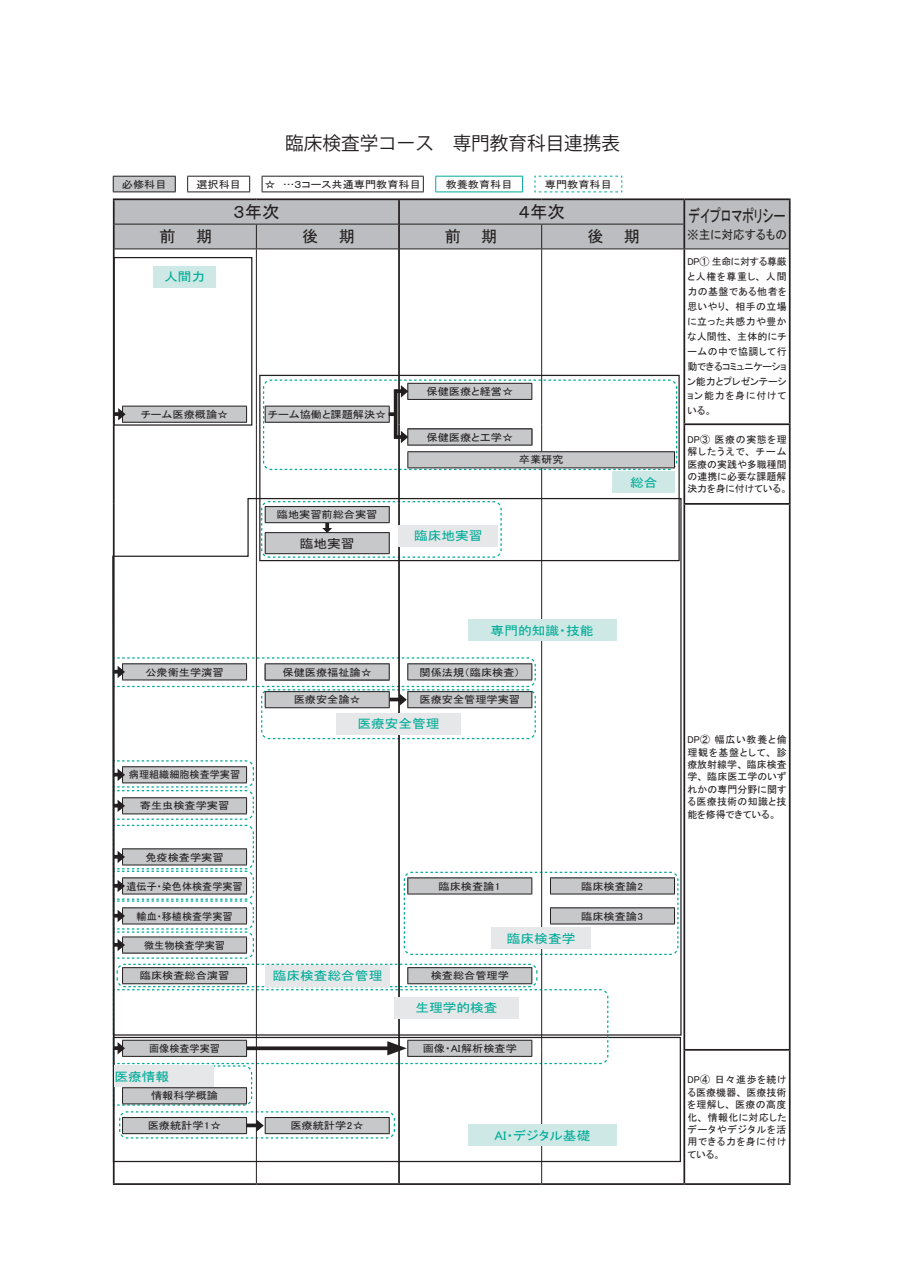
<style>
.page{position:relative;width:903px;height:1275px;background:#fff}
.page>*{position:absolute;margin:0;border:0;box-sizing:border-box;transform-origin:0 0}
.t1{font:700 18.55px "Shin Go Pr 6 De";color:#231f20}
.t2{font:17.32px "MS P Gothic";color:#231f20;scale:.7 1}
.t3{font:17.32px "MS P Gothic";color:#231f20}
.t4{font:16.1px "MS P Gothic";color:#231f20}
.t5{font:12.42px "MS P Gothic";color:#00ac98;scale:1.1 1}
.t6{font:12.42px "MS P Gothic";color:#231f20;scale:.94 1}
.t7{font:12.42px "MS P Gothic";color:#231f20;scale:1.1 1}
.t8{font:10.15px "MS P Gothic";color:#231f20;scale:1.1 1}
.t9{font:10.15px "MS P Gothic";color:#231f20}
.t10{font:9.97px/12.4px "MS P Gothic";letter-spacing:.015em;color:#231f20;text-align:justify}
</style>
<div class="page">
<svg style="left:112px;top:497px;width:570px;height:539px"></svg>
<div style="left:259px;top:375px;width:421px;height:186px;border:1px solid #231f20"></div>
<hr style="left:113px;top:198px;width:143px;height:2px;background:#231f20">
<hr style="left:113px;top:200px;width:2px;height:24px;background:#231f20">
<hr style="left:256px;top:198px;width:143px;height:2px;background:#231f20">
<hr style="left:399px;top:198px;width:143px;height:2px;background:#231f20">
<hr style="left:542px;top:198px;width:142px;height:2px;background:#231f20">
<hr style="left:684px;top:198px;width:106px;height:2px;background:#231f20">
<hr style="left:113px;top:224px;width:2px;height:25px;background:#231f20">
<hr style="left:113px;top:249px;width:2px;height:175px;background:#231f20">
<hr style="left:683px;top:249px;width:2px;height:174px;background:#231f20">
<hr style="left:789px;top:249px;width:1px;height:174px;background:#231f20">
<hr style="left:113px;top:424px;width:2px;height:80px;background:#231f20">
<hr style="left:683px;top:423px;width:107px;height:2px;background:#231f20">
<hr style="left:683px;top:425px;width:2px;height:78px;background:#231f20">
<hr style="left:789px;top:425px;width:1px;height:78px;background:#231f20">
<hr style="left:113px;top:504px;width:2px;height:546px;background:#231f20">
<hr style="left:683px;top:503px;width:107px;height:2px;background:#231f20">
<hr style="left:683px;top:505px;width:2px;height:544px;background:#231f20">
<hr style="left:789px;top:505px;width:1px;height:544px;background:#231f20">
<hr style="left:113px;top:1050px;width:2px;height:133px;background:#231f20">
<hr style="left:683px;top:1049px;width:107px;height:2px;background:#231f20">
<hr style="left:683px;top:1051px;width:2px;height:132px;background:#231f20">
<hr style="left:789px;top:1051px;width:1px;height:132px;background:#231f20">
<hr style="left:113px;top:1183px;width:143px;height:2px;background:#231f20">
<hr style="left:256px;top:1183px;width:143px;height:2px;background:#231f20">
<hr style="left:399px;top:1183px;width:143px;height:2px;background:#231f20">
<hr style="left:542px;top:1183px;width:142px;height:2px;background:#231f20">
<hr style="left:684px;top:1183px;width:106px;height:2px;background:#231f20">
<svg style="left:114px;top:199px;width:676px;height:50px;background:#b3b3b6"></svg>
<hr style="left:115px;top:249px;width:141px;height:1px;background:#231f20">
<hr style="left:256px;top:249px;width:142px;height:1px;background:#231f20">
<hr style="left:256px;top:249px;width:1px;height:175px;background:#231f20">
<hr style="left:400px;top:249px;width:142px;height:1px;background:#231f20">
<hr style="left:542px;top:249px;width:142px;height:1px;background:#231f20">
<hr style="left:541px;top:249px;width:1px;height:175px;background:#231f20">
<hr style="left:684px;top:249px;width:105px;height:1px;background:#231f20">
<hr style="left:256px;top:424px;width:1px;height:80px;background:#231f20">
<hr style="left:541px;top:424px;width:1px;height:80px;background:#231f20">
<hr style="left:256px;top:504px;width:1px;height:546px;background:#231f20">
<hr style="left:541px;top:504px;width:1px;height:546px;background:#231f20">
<hr style="left:256px;top:1050px;width:1px;height:133px;background:#231f20">
<hr style="left:541px;top:1050px;width:1px;height:133px;background:#231f20">
<hr style="left:398px;top:200px;width:2px;height:24px;background:#231f20">
<hr style="left:398px;top:224px;width:2px;height:25px;background:#231f20">
<hr style="left:398px;top:249px;width:2px;height:175px;background:#231f20">
<hr style="left:398px;top:424px;width:2px;height:80px;background:#231f20">
<hr style="left:398px;top:504px;width:2px;height:546px;background:#231f20">
<hr style="left:398px;top:1050px;width:2px;height:133px;background:#231f20">
<div style="left:113px;top:257px;width:139px;height:169px;border:1px solid #231f20"></div>
<div style="left:113px;top:176px;width:62px;height:16px;background:#c7c8ca"></div>
<hr style="left:113px;top:176px;width:63px;height:1px;background:#231f20">
<hr style="left:113px;top:192px;width:63px;height:1px;background:#231f20">
<svg style="left:113px;top:177px;width:1px;height:15px"></svg>
<svg style="left:175px;top:177px;width:1px;height:15px"></svg>
<hr style="left:187px;top:176px;width:63px;height:1px;background:#231f20">
<hr style="left:187px;top:192px;width:63px;height:1px;background:#231f20">
<svg style="left:187px;top:177px;width:1px;height:15px"></svg>
<svg style="left:249px;top:177px;width:1px;height:15px"></svg>
<hr style="left:262px;top:176px;width:162px;height:1px;background:#231f20">
<hr style="left:262px;top:192px;width:162px;height:1px;background:#231f20">
<svg style="left:262px;top:177px;width:1px;height:15px"></svg>
<svg style="left:423px;top:177px;width:1px;height:15px"></svg>
<hr style="left:435px;top:176px;width:88px;height:1px;background:#00ac98">
<hr style="left:435px;top:192px;width:88px;height:1px;background:#00ac98">
<svg style="left:435px;top:177px;width:1px;height:15px"></svg>
<svg style="left:522px;top:177px;width:1px;height:15px"></svg>
<svg style="left:535px;top:176px;width:87px;height:17px"></svg>
<div style="left:123px;top:406px;width:124px;height:16px;background:#c7c8ca"></div>
<hr style="left:122px;top:406px;width:125px;height:1px;background:#231f20">
<hr style="left:122px;top:422px;width:125px;height:1px;background:#231f20">
<svg style="left:246px;top:406px;width:1px;height:16px"></svg>
<div style="left:154px;top:266px;width:62px;height:21px;background:#cee9e5"></div>
<svg style="left:114px;top:406px;width:12px;height:16px"></svg>
<div style="left:613px;top:472px;width:62px;height:21px;background:#cee9e5"></div>
<svg style="left:262px;top:379px;width:416px;height:92px"></svg>
<div style="left:468px;top:620px;width:148px;height:21px;background:#cee9e5"></div>
<div style="left:468px;top:1125px;width:148px;height:21px;background:#cee9e5"></div>
<svg style="left:260px;top:500px;width:242px;height:58px"></svg>
<svg style="left:112px;top:657px;width:424px;height:83px"></svg>
<svg style="left:112px;top:760px;width:567px;height:379px"></svg>
<h1 class="t1" style="left:285px;top:133px;width:336px">臨床検査学コース　専門教育科目連携表</h1>
<p class="t8" style="left:122px;top:179px;width:42px">必修科目</p>
<p class="t8" style="left:196px;top:179px;width:42px">選択科目</p>
<p class="t8" style="left:264px;top:179px;width:144px">☆　…３コース共通専門教育科目</p>
<p class="t8" style="left:446px;top:179px;width:62px">教養教育科目</p>
<p class="t8" style="left:545px;top:179px;width:62px">専門教育科目</p>
<h2 class="t3" style="left:233px;top:203px;width:48px">３年次</h2>
<h2 class="t3" style="left:518px;top:203px;width:48px">４年次</h2>
<h2 class="t2" style="left:688px;top:207px;width:140px">デイプロマポリシー</h2>
<h3 class="t4" style="left:160px;top:228px;width:54px">前　期</h3>
<h3 class="t4" style="left:302px;top:228px;width:54px">後　期</h3>
<h3 class="t4" style="left:445px;top:228px;width:54px">前　期</h3>
<h3 class="t4" style="left:587px;top:228px;width:54px">後　期</h3>
<p class="t6" style="left:687px;top:228px;width:108px">※主に対応するもの</p>
<p class="t10" style="left:687px;top:254px;width:101px;line-height:14.9px">DP① 生命に対する尊厳と人権を尊重し、人間力の基盤である他者を思いやり、相手の立場に立った共感力や豊かな人間性、主体的にチームの中で協調して行動できるコミュニケーション能力とプレゼンテーション能力を身に付けている。</p>
<p class="t10" style="left:687px;top:433px;width:102px;text-align:left">DP③ 医療の実態を理解したうえで、チーム医療の実践や多職種間の連携に必要な課題解決力を身に付けている。</p>
<p class="t5" style="left:164px;top:271px;width:39px">人間力</p>
<p class="t8" style="left:426px;top:386px;width:80px">保健医療と経営☆</p>
<p class="t8" style="left:430px;top:432px;width:73px">コンピュータ基礎</p>
<p class="t8" style="left:141px;top:409px;width:81px">チーム医療概論☆</p>
<p class="t8" style="left:268px;top:409px;width:109px">チーム協働と課題解決☆</p>
<p class="t8" style="left:426px;top:432px;width:80px">保健医療と工学☆</p>
<p class="t8" style="left:519px;top:455px;width:42px">卒業研究</p>
<p class="t5" style="left:630px;top:476px;width:26px">総合</p>
<p class="t8" style="left:145px;top:667px;width:73px">公衆衛生学演習</p>
<p class="t9" style="left:129px;top:770px;width:113px">病理組織細胞検査学実習</p>
<p class="t8" style="left:140px;top:801px;width:83px">寄生虫検査学実習</p>
<p class="t8" style="left:145px;top:852px;width:73px">免疫検査学実習</p>
<p class="t9" style="left:126px;top:881px;width:118px">遺伝子・染色体検査学実習</p>
<p class="t9" style="left:137px;top:911px;width:97px">輸血・移植検査学実習</p>
<p class="t9" style="left:144px;top:940px;width:82px">微生物検査学実習</p>
<p class="t8" style="left:140px;top:971px;width:83px">臨床検査総合演習</p>
<p class="t8" style="left:277px;top:510px;width:93px">臨地実習前総合実習</p>
<p class="t7" style="left:300px;top:537px;width:51px">臨地実習</p>
<p class="t5" style="left:414px;top:530px;width:64px">臨床地実習</p>
<p class="t5" style="left:491px;top:624px;width:95px">専門的知識・技能</p>
<p class="t8" style="left:283px;top:667px;width:83px">保健医療福祉論☆</p>
<p class="t8" style="left:420px;top:667px;width:93px">関係法規（臨床検査）</p>
<p class="t8" style="left:294px;top:695px;width:62px">医療安全論☆</p>
<p class="t8" style="left:420px;top:695px;width:93px">医療安全管理学実習</p>
<p class="t5" style="left:357px;top:717px;width:76px">医療安全管理</p>
<p class="t5" style="left:273px;top:969px;width:101px">臨床検査総合管理</p>
<p class="t8" style="left:439px;top:881px;width:58px">臨床検査論1</p>
<p class="t8" style="left:581px;top:881px;width:58px">臨床検査論2</p>
<p class="t8" style="left:581px;top:911px;width:58px">臨床検査論3</p>
<p class="t5" style="left:507px;top:932px;width:64px">臨床検査学</p>
<p class="t8" style="left:431px;top:971px;width:73px">検査総合管理学</p>
<p class="t5" style="left:415px;top:1001px;width:76px">生理学的検査</p>
<p class="t9" style="left:149px;top:1043px;width:72px">画像検査学実習</p>
<p class="t8" style="left:423px;top:1043px;width:87px">画像・AI解析検査学</p>
<p class="t5" style="left:115px;top:1070px;width:51px">医療情報</p>
<p class="t8" style="left:151px;top:1091px;width:62px">情報科学概論</p>
<p class="t8" style="left:148px;top:1120px;width:68px">医療統計学1☆</p>
<p class="t8" style="left:290px;top:1120px;width:68px">医療統計学2☆</p>
<p class="t5" style="left:494px;top:1129px;width:89px">AI・デジタル基礎</p>
<p class="t10" style="left:687px;top:733px;width:101px">DP② 幅広い教養と倫理観を基盤として、診療放射線学、臨床検査学、臨床医工学のいずれかの専門分野に関する医療技術の知識と技能を修得できている。</p>
<p class="t10" style="left:687px;top:1073px;width:101px">DP④ 日々進歩を続ける医療機器、医療技術を理解し、医療の高度化、情報化に対応したデータやデジタルを活用できる力を身に付けている。</p>
</div>
